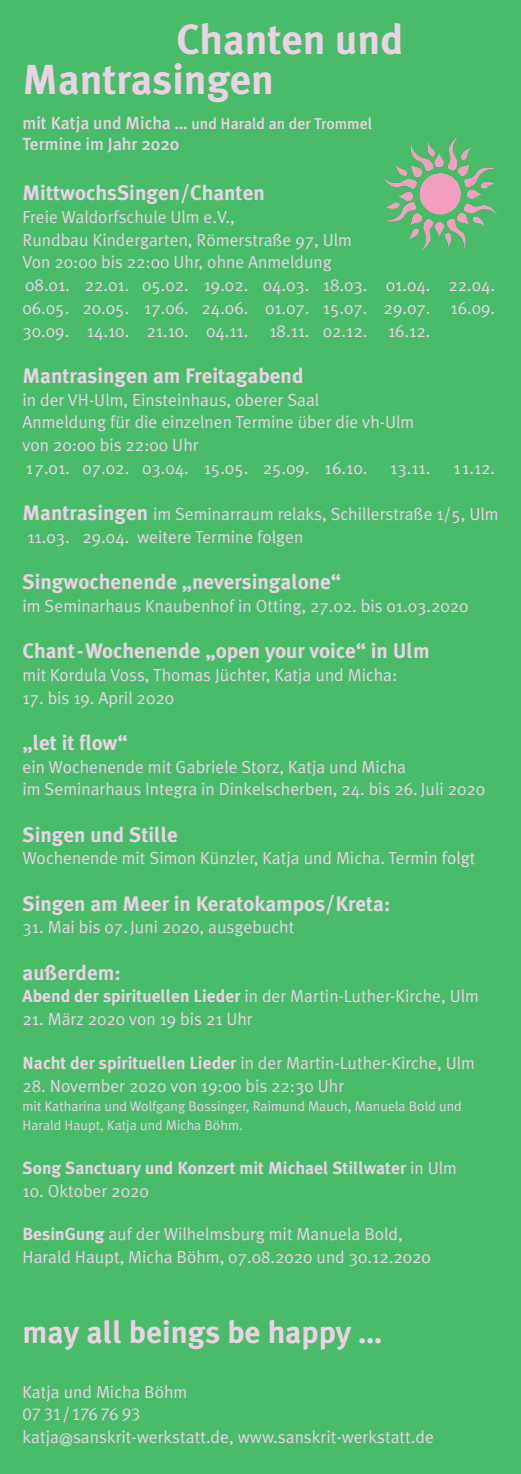
<style>
.page{position:relative;width:521px;height:1474px;background:#fff}
.page>*{position:absolute;margin:0;border:0;box-sizing:border-box;transform-origin:0 0}
.t1{font:700 42px/40.2px "Meta Plus";color:#ebd2e5}
.t2{font:700 31.5px "Meta Plus";color:#ebd2e5}
.t3{font:700 21px "Meta Plus";color:#ebd2e5}
.t4{font:17.5px/22.8px "Meta Plus Normal";color:#ebd2e5}
.t5{font:700 17.5px "Meta Plus";color:#ebd2e5}
.t6{font:500 17.5px "Meta Plus";color:#ebd2e5}
.t7{font:17.5px "Meta Plus Normal Caps";letter-spacing:-.04em;color:#ebd2e5}
.t8{font:500 15.75px "Meta Plus";color:#ebd2e5}
.t9{font:14px/19.2px "Meta Plus Normal";color:#ebd2e5}
.s1{font-size:17.5px}
.s2{font-family:"Meta Plus";font-weight:700;font-size:21px}
.s3{font-family:"Meta Plus";font-weight:700}
.s4{font-family:"Meta Plus Normal";font-weight:400}
</style>
<div class="page">
<div style="left:0;top:0;width:521px;height:1473px;background:#49bc6a"></div>
<img style="left:427px;top:137px;width:31px;height:33px">
<h1 class="t1" style="left:23px;top:19px;width:382px;text-indent:154px">Chanten und<br>Mantrasingen</h1>
<p class="t8" style="left:23px;top:115px;width:351px"><span class="s1">mit Katja und Micha …</span> und Harald an der Trommel</p>
<p class="t6" style="left:23px;top:134px;width:158px">Termine im Jahr 2020</p>
<p class="t3" style="left:23px;top:181px;width:244px">MittwochsSingen/Chanten</p>
<p class="t4" style="left:23px;top:205px;width:474px">Freie Waldorfschule Ulm e.V.,<br>Rundbau Kindergarten, Römerstraße 97, Ulm<br>Von 20:00 bis 22:00 Uhr, ohne Anmeldung<br>08.01. 22.01. 05.02. 19.02. 04.03. 18.03. 01.04. 22.04.<br>06.05. 20.05. 17.06. 24.06. 01.07. 15.07. 29.07. 16.09.<br>30.09. 14.10. 21.10. 04.11. 18.11. 02.12. 16.12.</p>
<p class="t3" style="left:23px;top:363px;width:282px">Mantrasingen am Freitagabend</p>
<p class="t4" style="left:23px;top:388px;width:393px">in der VH-Ulm, Einsteinhaus, oberer Saal<br>Anmeldung für die einzelnen Termine über die vh-Ulm von 20:00 bis 22:00 Uhr<br>17.01. 07.02. 03.04. 15.05. 25.09. 16.10.</p>
<p class="t4" style="left:390px;top:456px;width:42px">13.11.</p>
<p class="t4" style="left:454px;top:456px;width:43px">11.12.</p>
<p class="t4" style="left:23px;top:502px;width:477px"><span class="s2">Mantrasingen</span> im Seminarraum relaks, Schillerstraße 1/5, Ulm<br>11.03. 29.04. weitere Termine folgen</p>
<p class="t3" style="left:23px;top:569px;width:320px">Singwochenende „neversingalone“</p>
<p class="t4" style="left:23px;top:594px;width:447px">im Seminarhaus Knaubenhof in Otting, 27.02. bis 01.03.2020</p>
<p class="t3" style="left:23px;top:638px;width:408px">Chant-Wochenende „open your voice“ in Ulm</p>
<p class="t4" style="left:23px;top:663px;width:376px">mit Kordula Voss, Thomas Jüchter, Katja und Micha:</p>
<p class="t4" style="left:23px;top:686px;width:153px">17. bis 19. April 2020</p>
<p class="t3" style="left:23px;top:730px;width:107px">„let it flow“</p>
<p class="t4" style="left:23px;top:755px;width:464px">ein Wochenende mit Gabriele Storz, Katja und Micha<br>im Seminarhaus Integra in Dinkelscherben, 24. bis 26. Juli 2020</p>
<p class="t3" style="left:23px;top:822px;width:157px">Singen und Stille</p>
<p class="t4" style="left:23px;top:846px;width:454px">Wochenende mit Simon Künzler, Katja und Micha. Termin folgt</p>
<p class="t3" style="left:23px;top:891px;width:369px">Singen am Meer in Keratokampos/Kreta:</p>
<p class="t4" style="left:23px;top:915px;width:273px">31. Mai bis 07. Juni 2020, ausgebucht</p>
<p class="t3" style="left:23px;top:960px;width:100px">außerdem:</p>
<p class="t4" style="left:23px;top:984px;width:458px"><span class="s3">Abend der spirituellen Lieder</span> in der Martin-Luther-Kirche, Ulm</p>
<p class="t4" style="left:23px;top:1007px;width:232px">21. März 2020 von 19 bis 21 Uhr</p>
<p class="t4" style="left:23px;top:1051px;width:454px"><span class="s3">Nacht der spirituellen Lieder</span> in der Martin-Luther-Kirche, Ulm</p>
<p class="t4" style="left:23px;top:1073px;width:323px">28. November 2020 von 19:00 bis 22:30 Uhr</p>
<p class="t9" style="left:23px;top:1096px;width:441px">mit Katharina und Wolfgang Bossinger, Raimund Mauch, Manuela Bold und<br>Harald Haupt, Katja und Micha Böhm.</p>
<p class="t5" style="left:23px;top:1157px;width:436px">Song Sanctuary und Konzert mit Michael Stillwater <span class="s4">in Ulm</span></p>
<p class="t4" style="left:23px;top:1178px;width:128px">10. Oktober 2020</p>
<p class="t4" style="left:23px;top:1222px;width:410px"><span class="s3">BesinGung</span> auf der Wilhelmsburg mit Manuela Bold,<br>Harald Haupt, Micha Böhm, 07.08.2020 und 30.12.2020</p>
<h2 class="t2" style="left:23px;top:1314px;width:361px">may all beings be happy …</h2>
<p class="t4" style="left:23px;top:1379px;width:166px">Katja und Micha Böhm</p>
<p class="t7" style="left:23px;top:1404px;width:119px">07 31/176 76 93</p>
<p class="t4" style="left:23px;top:1425px;width:413px">katja@sanskrit-werkstatt.de, www.sanskrit-werkstatt.de</p>
</div>
